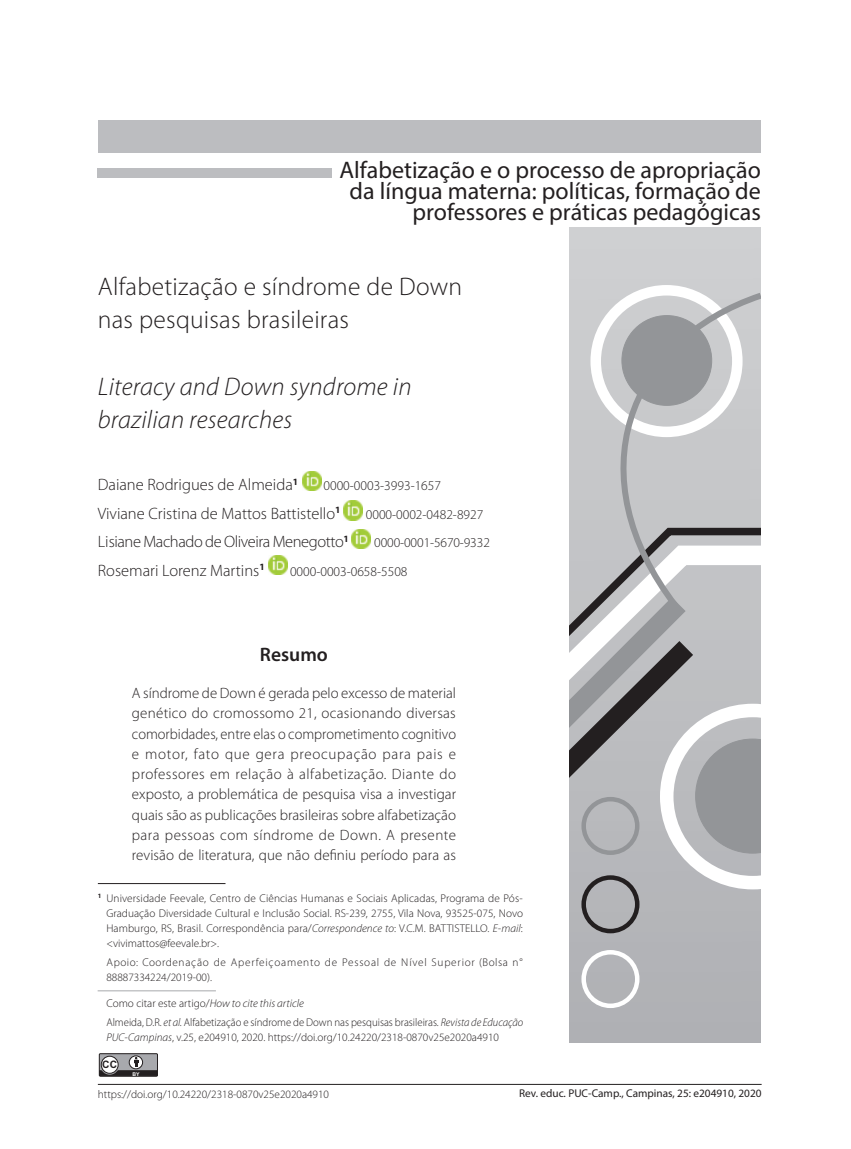
<style>
.page{position:relative;width:851px;height:1149px;background:#fff}
.page>*{position:absolute;margin:0;border:0;box-sizing:border-box;transform-origin:0 0}
.T1{font:300 25.5px/33px "Myriad Pro";letter-spacing:.01em;color:#231f20}
.T1a{font:italic 300 25.5px/33px "Myriad Pro";letter-spacing:.01em;color:#231f20}
.P1{font:24px/21px "Myriad Pro";color:#231f20;text-align:right}
.R1{font:600 19.5px "Myriad Pro";color:#231f20}
.T2{font:300 16.5px "Myriad Pro";color:#231f20}
.T2-2{font:300 16.5px "Myriad Pro";letter-spacing:-.025em;color:#231f20}
.R2{font:300 15px/20.2px "Myriad Pro";color:#231f20;text-align:justify}
.T2-3{font:300 13.5px "Myriad Pro";color:#231f20}
.Notas{font:300 11.25px/15px "Myriad Pro";color:#231f20;text-align:justify}
.Notas-2{font:300 11.25px/15px "Myriad Pro";color:#231f20;scale:.96 1}
.Notas-3{font:300 11.25px/15px "Myriad Pro";letter-spacing:.065em;color:#231f20}
.t1{font:11.25px "Myriad Pro";color:#231f20}
.t2{font:700 10.2px "Arial";color:#231f20}
.t3{font:700 5.1px "Arial";color:#fff}
.s1{font-style:italic}
</style>
<div class="page">
<hr style="left:98px;top:1083px;width:663px;height:1px;background:#231f20">
<div style="left:99px;top:120px;width:661px;height:33px;background:#bcbdc0"></div>
<hr style="left:98px;top:882px;width:127px;height:1px;background:#231f20">
<hr style="left:98px;top:990px;width:118px;height:1px;background:#a8a9ad">
<div style="left:97px;top:168px;width:234px;height:10px;background:#bcbdc0"></div>
<svg style="left:99px;top:1053px;width:58px;height:22px"></svg>
<div style="left:99px;top:1052px;width:59px;height:24px;border:1px solid #231f20"></div>
<div style="left:100px;top:1054px;width:19px;height:20px;background:#a8a9ad;border-radius:50%"></div>
<div style="left:101px;top:1055px;width:17px;height:18px;border:1px solid #231f20;border-radius:50%"></div>
<div style="left:129px;top:1055px;width:14px;height:13px;border:1px solid #231f20;border-radius:50%"></div>
<svg style="left:99px;top:1056px;width:59px;height:20px"></svg>
<img style="left:569px;top:227px;width:191px;height:815px">
<svg style="left:569px;top:524px;width:191px;height:365px;background:#b0b1b4"></svg>
<svg style="left:576px;top:288px;width:184px;height:326px;background:#c2c2c4"></svg>
<div style="left:581px;top:796px;width:58px;height:58px;border:4px solid #939598;border-radius:50%"></div>
<div style="left:581px;top:875px;width:58px;height:58px;border:4px solid #231f20;border-radius:50%"></div>
<div style="left:581px;top:949px;width:58px;height:58px;border:4px solid #fff;border-radius:50%"></div>
<img style="left:268px;top:555px;width:19px;height:19px">
<img style="left:302px;top:471px;width:19px;height:19px">
<img style="left:343px;top:500px;width:19px;height:20px">
<img style="left:351px;top:529px;width:19px;height:19px">
<p class="P1" style="left:339px;top:159px;width:423px">Alfabetização e o processo de apropriação da língua materna: políticas, formação de professores e práticas pedagógicas</p>
<p class="T1" style="left:98px;top:270px;width:366px">Alfabetização e síndrome de Down nas pesquisas brasileiras</p>
<p class="T1a" style="left:98px;top:370px;width:315px">Literacy and Down syndrome in brazilian researches</p>
<p class="T2" style="left:98px;top:475px;width:202px">Daiane Rodrigues de Almeida<sup>1</sup></p>
<p class="T2-3" style="left:323px;top:478px;width:119px">0000-0003-3993-1657</p>
<p class="T2" style="left:98px;top:504px;width:244px">Viviane Cristina de Mattos Battistello<sup>1</sup></p>
<p class="T2-3" style="left:366px;top:506px;width:119px">0000-0002-0482-8927</p>
<p class="T2-2" style="left:98px;top:532px;width:252px">Lisiane Machado de Oliveira Menegotto<sup>1</sup></p>
<p class="T2-3" style="left:374px;top:535px;width:117px">0000-0001-5670-9332</p>
<p class="T2" style="left:98px;top:561px;width:168px">Rosemari Lorenz Martins<sup>1</sup></p>
<p class="T2-3" style="left:290px;top:563px;width:119px">0000-0003-0658-5508</p>
<p class="R1" style="left:260px;top:641px;width:69px">Resumo</p>
<p class="R2" style="left:132px;top:683px;width:326px">A síndrome de Down é gerada pelo excesso de material genético do cromossomo 21, ocasionando diversas comorbidades, entre elas o comprometimento cognitivo e motor, fato que gera preocupação para pais e professores em relação à alfabetização. Diante do exposto, a problemática de pesquisa visa a investigar quais são as publicações brasileiras sobre alfabetização para pessoas com síndrome de Down. A presente revisão de literatura, que não definiu período para as</p>
<p class="Notas" style="left:106px;top:890px;width:418px;text-indent:-9px"><sup>1</sup> Universidade Feevale, Centro de Ciências Humanas e Sociais Aplicadas, Programa de Pós-Graduação Diversidade Cultural e Inclusão Social. RS-239, 2755, Vila Nova, 93525-075, Novo Hamburgo, RS, Brasil. Correspondência para/<span class="s1">Correspondence to</span>: V.C.M. BATTISTELLO. <span class="s1">E-mail</span>: &lt;vivimattos@feevale.br&gt;.</p>
<p class="Notas-3" style="left:106px;top:954px;width:418px">Apoio: Coordenação de Aperfeiçoamento de Pessoal de Nível Superior (Bolsa n°<br>88887334224/2019-00).</p>
<p class="Notas" style="left:106px;top:995px;width:199px">Como citar este artigo/<span class="s1">How to cite this article</span></p>
<p class="Notas-2" style="left:106px;top:1014px;width:435px">Almeida, D.R. <span class="s1">et al.</span> Alfabetização e síndrome de Down nas pesquisas brasileiras. <span class="s1">Revista de Educação<br>PUC-Campinas</span>, v.25, e204910, 2020. https://doi.org/10.24220/2318-0870v25e2020a4910</p>
<p class="t2" style="left:102px;top:1058px;width:16px">CC</p>
<p class="t3" style="left:132px;top:1070px;width:9px">BY</p>
<p class="Notas" style="left:98px;top:1086px;width:233px">https://doi.org/10.24220/2318-0870v25e2020a4910</p>
<p class="t1" style="left:519px;top:1085px;width:244px">Rev. educ. PUC-Camp., Campinas, 25: e204910, 2020</p>
</div>
